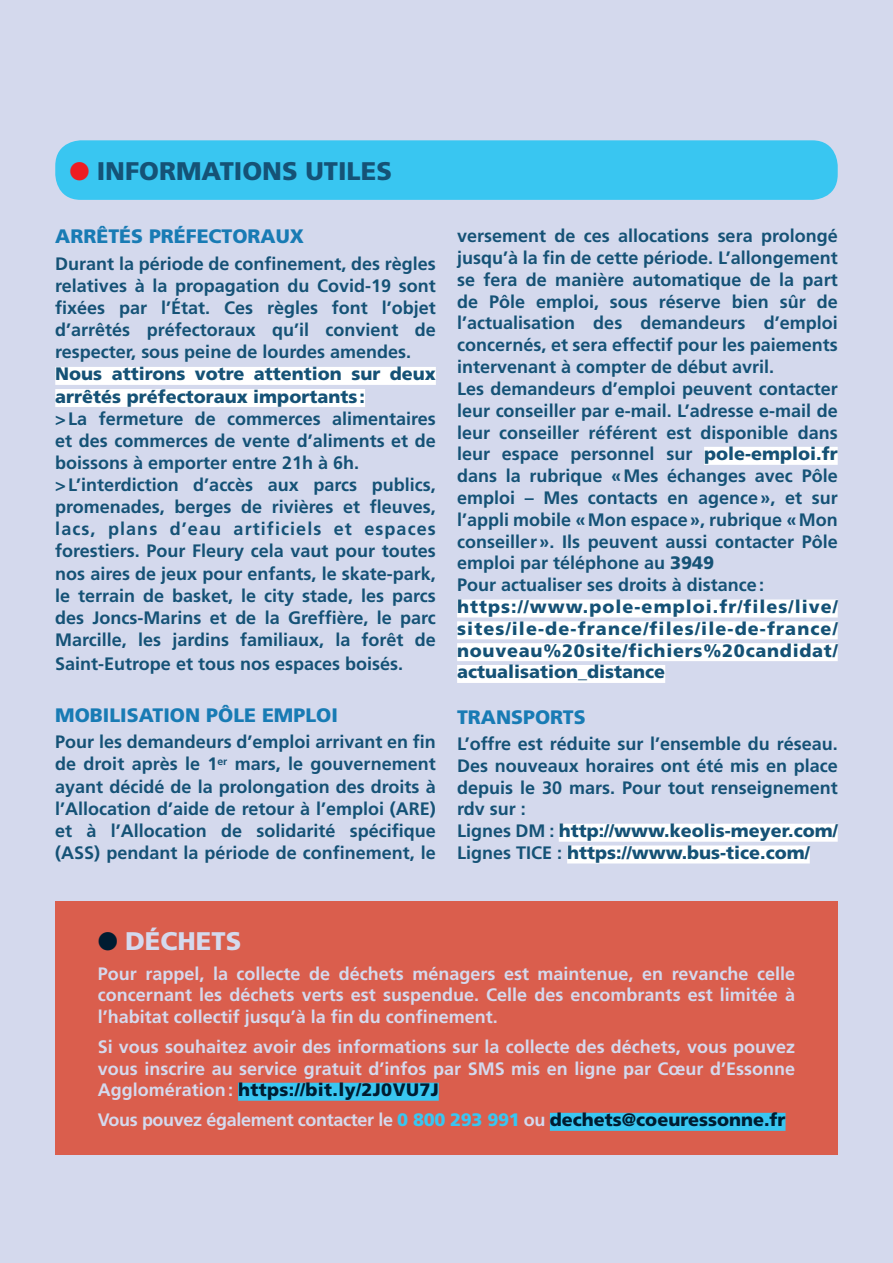
<style>
.page{position:relative;width:893px;height:1263px;background:#d4d9ed}
.page>*{position:absolute;margin:0;border:0;box-sizing:border-box;transform-origin:0 0}
.t1{font:900 25.5px "Frutiger";color:#155276}
.t2{font:900 25.5px "Frutiger";color:#d4d9ed}
.t3{font:900 19.5px "Frutiger";color:#187bb4}
.t4{font:700 18px/22.2px "Frutiger";color:#155276;text-align:justify}
.t5{font:700 18px/21.6px "Frutiger";color:#d4d9ed;text-align:justify}
.t6{font:900 18px/21.8px "Frutiger";color:#155276}
.t7{font:700 18px "Frutiger";letter-spacing:-.02em;color:#d4d9ed}
.s1{color:#ee1d23}
.s2{font-weight:900}
.s3{font-weight:700}
.s4{color:#001c31}
.s5{font-weight:900;color:#001c31}
.s6{font-weight:900;color:#39c6f1}
</style>
<div class="page">
<div style="left:55px;top:367px;width:381px;height:18px;background:#fff"></div>
<div style="left:55px;top:389px;width:310px;height:18px;background:#fff"></div>
<div style="left:704px;top:447px;width:134px;height:18px;background:#fff"></div>
<div style="left:457px;top:599px;width:381px;height:18px;background:#fff"></div>
<div style="left:457px;top:621px;width:381px;height:18px;background:#fff"></div>
<div style="left:457px;top:643px;width:381px;height:18px;background:#fff"></div>
<div style="left:457px;top:665px;width:208px;height:18px;background:#fff"></div>
<div style="left:559px;top:824px;width:279px;height:18px;background:#fff"></div>
<div style="left:567px;top:845px;width:243px;height:18px;background:#fff"></div>
<div style="left:55px;top:140px;width:783px;height:60px;background:#39c6f1;border-radius:26px"></div>
<div style="left:55px;top:901px;width:783px;height:253px;background:#da5e4d"></div>
<div style="left:238px;top:1083px;width:201px;height:18px;background:#39c6f1"></div>
<div style="left:550px;top:1113px;width:235px;height:18px;background:#39c6f1"></div>
<p class="t1" style="left:69px;top:156px;width:324px"><span class="s1">●</span> INFORMATIONS UTILES</p>
<p class="t3" style="left:55px;top:225px;width:250px">ARRÊTÉS PRÉFECTORAUX</p>
<p class="t4" style="left:55px;top:252px;width:382px">Durant la période de confinement, des règles relatives à la propagation du Covid-19 sont fixées par l’État. Ces règles font l’objet d’arrêtés préfectoraux qu’il convient de respecter, sous peine de lourdes amendes.</p>
<p class="t6" style="left:55px;top:363px;width:382px;line-height:22.2px">Nous attirons votre attention sur deux arrêtés préfectoraux importants :</p>
<p class="t4" style="left:55px;top:407px;width:382px">&gt;La fermeture de commerces alimentaires et des commerces de vente d’aliments et de boissons à emporter entre 21h à 6h.</p>
<p class="t4" style="left:55px;top:473px;width:382px">&gt;L’interdiction d’accès aux parcs publics, promenades, berges de rivières et fleuves, lacs, plans d’eau artificiels et espaces forestiers. Pour Fleury cela vaut pour toutes nos aires de jeux pour enfants, le skate-park, le terrain de basket, le city stade, les parcs des Joncs-Marins et de la Greffière, le parc Marcille, les jardins familiaux, la forêt de</p>
<p class="t4" style="left:55px;top:652px;width:349px">Saint-Eutrope et tous nos espaces boisés.</p>
<p class="t3" style="left:55px;top:703px;width:284px">MOBILISATION PÔLE EMPLOI</p>
<p class="t4" style="left:55px;top:731px;width:382px">Pour les demandeurs d’emploi arrivant en fin de droit après le 1<sup>er</sup> mars, le gouvernement ayant décidé de la prolongation des droits à l’Allocation d’aide de retour à l’emploi (ARE) et à l’Allocation de solidarité spécifique (ASS) pendant la période de confinement, le</p>
<p class="t4" style="left:457px;top:225px;width:382px;line-height:21.8px">versement de ces allocations sera prolongé jusqu’à la fin de cette période. L’allongement se fera de manière automatique de la part de Pôle emploi, sous réserve bien sûr de l’actualisation des demandeurs d’emploi concernés, et sera effectif pour les paiements intervenant à compter de début avril.</p>
<p class="t4" style="left:457px;top:378px;width:382px;line-height:21.8px">Les demandeurs d’emploi peuvent contacter leur conseiller par e-mail. L’adresse e-mail de leur conseiller référent est disponible dans leur espace personnel sur <span class="s2">pole-emploi.fr </span>dans la rubrique «Mes échanges avec Pôle emploi – Mes contacts en agence», et sur l’appli mobile «Mon espace», rubrique «Mon conseiller». Ils peuvent aussi contacter Pôle emploi par téléphone au <span class="s2">3949</span></p>
<p class="t4" style="left:457px;top:574px;width:308px">Pour actualiser ses droits à distance:</p>
<p class="t6" style="left:457px;top:595px;width:382px;text-align:justify">https://www.pole-emploi.fr/files/live/ sites/ile-de-france/files/ile-de-france/ nouveau%20site/fichiers%20candidat/ actualisation_distance</p>
<p class="t3" style="left:457px;top:705px;width:130px">TRANSPORTS</p>
<p class="t4" style="left:457px;top:733px;width:382px;line-height:21.8px">L’offre est réduite sur l’ensemble du réseau.<br>Des nouveaux horaires ont été mis en place depuis le 30 mars. Pour tout renseignement rdv sur :</p>
<p class="t6" style="left:457px;top:820px;width:382px"><span class="s3">Lignes DM :</span> http://www.keolis-meyer.com/</p>
<p class="t6" style="left:457px;top:841px;width:354px"><span class="s3">Lignes TICE :</span> https://www.bus-tice.com/</p>
<p class="t2" style="left:98px;top:925px;width:145px"><span class="s4">●</span> DÉCHETS</p>
<p class="t5" style="left:98px;top:962px;width:699px">Pour rappel, la collecte de déchets ménagers est maintenue, en revanche celle concernant les déchets verts est suspendue. Celle des encombrants est limitée à l’habitat collectif jusqu’à la fin du confinement.</p>
<p class="t5" style="left:98px;top:1036px;width:699px">Si vous souhaitez avoir des informations sur la collecte des déchets, vous pouvez vous inscrire au service gratuit d’infos par SMS mis en ligne par Cœur d’Essonne Agglomération: <span class="s5">https://bit.ly/2J0VU7J</span></p>
<p class="t7" style="left:98px;top:1109px;width:689px">Vous pouvez également contacter le <span class="s6">0 800 293 991</span> ou <span class="s5">dechets@coeuressonne.fr</span></p>
</div>
